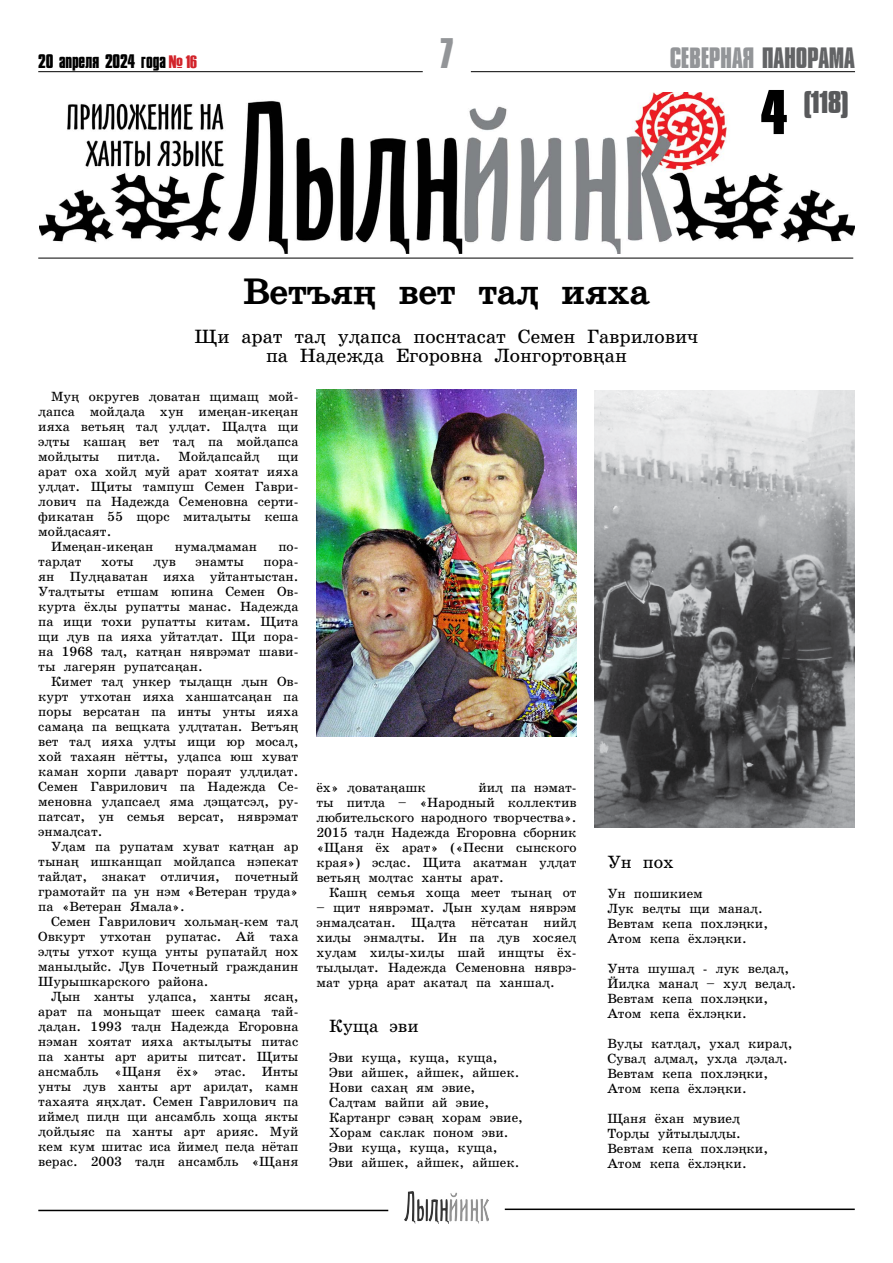
<style>
.page{position:relative;width:893px;height:1263px;background:#fff}
.page>*{position:absolute;margin:0;border:0;box-sizing:border-box;transform-origin:0 0}
.t1{font:700 39px "Compacta MT Cyrillic";color:#939598}
.t2{font:700 37.5px "School Book Hant";color:#000}
.t3{font:700 27.15px "Compacta BT";color:#58595b;scale:1.1 1}
.t4{font:700 27px "Compacta MT Cyrillic";letter-spacing:-.01em;color:#939598}
.t5{font:19.5px/19.5px "School Book Hant";color:#000;text-align:center}
.t6{font:700 18px "Compacta MT Cyrillic";letter-spacing:-.01em;color:#000}
.t7{font:18px "School Book Hant";color:#000}
.t8{font:13.5px/15px "School Book Hant";color:#000;text-align:justify}
.s1{font-family:"Haettenschweiler";font-weight:400;color:#d2232a}
.s2{color:#636466}
.s3{font-size:54.3px;color:#000}
</style>
<div class="page">
<hr style="left:38px;top:71px;width:385px;height:1px;background:#000">
<hr style="left:471px;top:71px;width:384px;height:1px;background:#000">
<hr style="left:38px;top:258px;width:815px;height:1px;background:#000">
<img style="left:39px;top:93px;width:816px;height:161px">
<img style="left:404px;top:1191px;width:85px;height:32px">
<hr style="left:38px;top:1210px;width:350px;height:1px;background:#000">
<hr style="left:505px;top:1208px;width:350px;height:2px;background:#000">
<img style="left:317px;top:389px;width:260px;height:347px">
<img style="left:595px;top:391px;width:260px;height:436px">
<h3 class="t6" style="left:38px;top:50px;width:160px">20 апреля 2024 года <span class="s1">№ 16</span></h3>
<h1 class="t1" style="left:438px;top:28px;width:18px">7</h1>
<h3 class="t4" style="left:670px;top:40px;width:186px">СЕВЕРНАЯ <span class="s2">ПАНОРАМА</span></h3>
<h3 class="t3" style="left:760px;top:86px;width:82px"><span class="s3">4</span> (118)</h3>
<h2 class="t2" style="left:244px;top:271px;width:407px">Ветъяh вет таl ияха</h2>
<h3 class="t5" style="left:195px;top:326px;width:505px">Щи арат таl уlапса поснтасат Семен Гаврилович па Надежда Егоровна Лонгортовhан</h3>
<p class="t8" style="left:38px;top:389px;width:262px;text-indent:13px">Муh округев lоватан щимащ мой&shy;lапса мойlаlа хун имеhан-икеhан ияха ветьяh таl уllат. Щаlта щи эlты кашаh вет таl па мойlапса мойlыты</p>
<p class="t8" style="left:117px;top:449px;width:45px">питlа.</p>
<p class="t8" style="left:179px;top:449px;width:83px">Мойlапсайl</p>
<p class="t8" style="left:278px;top:449px;width:22px">щи</p>
<p class="t8" style="left:38px;top:464px;width:262px">арат оха хойl муй арат хоятат ияха</p>
<p class="t8" style="left:38px;top:479px;width:262px">уllат. Щиты тампуш Семен Гаври-</p>
<p class="t8" style="left:38px;top:494px;width:262px">лович па Надежда Семеновна серти-</p>
<p class="t8" style="left:38px;top:509px;width:262px">фикатан 55 щорс митаlыты кеша</p>
<p class="t8" style="left:38px;top:524px;width:75px">мойlасаят.</p>
<p class="t8" style="left:51px;top:539px;width:104px">Имеhан-икеhан</p>
<p class="t8" style="left:175px;top:539px;width:84px">нумаlмаман</p>
<p class="t8" style="left:278px;top:539px;width:22px">по-</p>
<p class="t8" style="left:38px;top:554px;width:45px">тарlат</p>
<p class="t8" style="left:101px;top:554px;width:34px">хоты</p>
<p class="t8" style="left:153px;top:554px;width:24px">lув</p>
<p class="t8" style="left:195px;top:554px;width:50px">энамты</p>
<p class="t8" style="left:38px;top:554px;width:262px;text-indent:225px">пора&shy;ян Пуlhаватан ияха уйтантыстан.<br>Утаlтыты етшам юпина Семен Ов&shy;курта ёхlы рупатты манас. Надежда па ищи тохи рупатты китам. Щита щи lув па ияха уйтатlат. Щи пора&shy;на 1968 таl, катhан няврэмат шави&shy;ты лагерян рупатсаhан.</p>
<p class="t8" style="left:38px;top:674px;width:262px;text-indent:13px">Кимет таl ункер тыlащн lын Ов&shy;курт утхотан ияха ханшатсаhан па поры версатан па инты унты ияха самаhа па вещката уllтатан. Ветъяh вет таl ияха уlты ищи юр мосаl, хой тахаян нётты, уlапса юш хуват каман хорпи lаварт пораят уllиlат.<br>Семен Гаврилович па Надежда Се&shy;меновна уlапсаеl яма lэщатсэl, ру&shy;патсат, ун семья версат, няврэмат энмаlсат.</p>
<p class="t8" style="left:38px;top:839px;width:262px;text-indent:13px">Уlам па рупатам хуват катhан ар тынаh ишканщап мойlапса нэпекат тайlат, знакат отличия, почетный грамотайт па ун нэм «Ветеран труда» па «Ветеран Ямала».</p>
<p class="t8" style="left:38px;top:914px;width:262px;text-indent:13px">Семен Гаврилович хольмаh-кем таl Овкурт утхотан рупатас. Ай таха эlты утхот куща унты рупатайl нох маныlыйс. Lув Почетный гражданин Шурышкарского района.</p>
<p class="t8" style="left:38px;top:989px;width:262px;text-indent:13px">Lын ханты уlапса, ханты ясаh, арат па моньщат шеек самаhа тай&shy;lаlан. 1993 таlн Надежда Егоровна нэман хоятат ияха актыlыты питас па ханты арт ариты питсат. Щиты ансмабль «Щаня ёх» этас. Инты унты lув ханты арт ариlат, камн тахаята яhхlат. Семен Гаврилович па иймеl пиlн щи ансамбль хоща якты lойlыяс па ханты арт арияс. Муй кем кум шитас иса йимеl пеlа нётап верас. 2003 таlн ансамбль «Щаня</p>
<p class="t8" style="left:316px;top:780px;width:262px;text-indent:162px">йиl па нэмат&shy;ты питlа – «Народный коллектив любительского народного творчества».<br>2015 таlн Надежда Егоровна сборник «Щаня ёх арат» («Песни сынского края») эсlас. Щита акатман уllат ветьяh моlтас ханты арат.</p>
<p class="t8" style="left:329px;top:885px;width:249px">Кашh семья хоща меет тынаh от</p>
<p class="t8" style="left:316px;top:900px;width:262px">– щит няврэмат. Lын хуlам няврэм энмаlсатан. Щаlта нётсатан нийl хиlы энмаlты. Ин па lув хосяеl хуlам хиlы-хиlы шай инщты ёх&shy;тыlыlат. Надежда Семеновна няврэ&shy;мат урhа арат акатаl па ханшаl.</p>
<h3 class="t7" style="left:329px;top:1016px;width:91px">Куща эви</h3>
<p class="t8" style="left:329px;top:1050px;width:195px;text-align:left">Эви куща, куща, куща,<br>Эви айшек, айшек, айшек.<br>Нови сахаh ям эвие,<br>Саlтам вайпи ай эвие,<br>Картанрг сэваh хорам эвие,<br>Хорам саклак поном эви.<br>Эви куща, куща, куща,<br>Эви айшек, айшек, айшек.</p>
<p class="t8" style="left:316px;top:780px;width:111px">ёх» lоватаhашк</p>
<h3 class="t7" style="left:607px;top:852px;width:68px">Ун пох</h3>
<p class="t8" style="left:607px;top:886px;width:162px;text-align:left">Ун пошикием<br>Лук веlты щи манаl.<br>Вевтам кепа похлэhки,<br>Атом кепа ёхлэhки.</p>
<p class="t8" style="left:607px;top:961px;width:190px;text-align:left">Унта шушаl - лук веlаl,<br>Йиlка манаl – хуl веlаl.<br>Вевтам кепа похлэhки,<br>Атом кепа ёхлэhки.</p>
<p class="t8" style="left:607px;top:1036px;width:187px;text-align:left">Вуlы катlаl, ухаl кираl,<br>Суваl аlмаl, ухlа lэlаl.<br>Вевтам кепа похлэhки,<br>Атом кепа ёхлэhки.</p>
<p class="t8" style="left:607px;top:1111px;width:162px;text-align:left">Щаня ёхан мувиеl<br>Торlы уйтыlыllы.<br>Вевтам кепа похлэhки,<br>Атом кепа ёхлэhки.</p>
</div>
